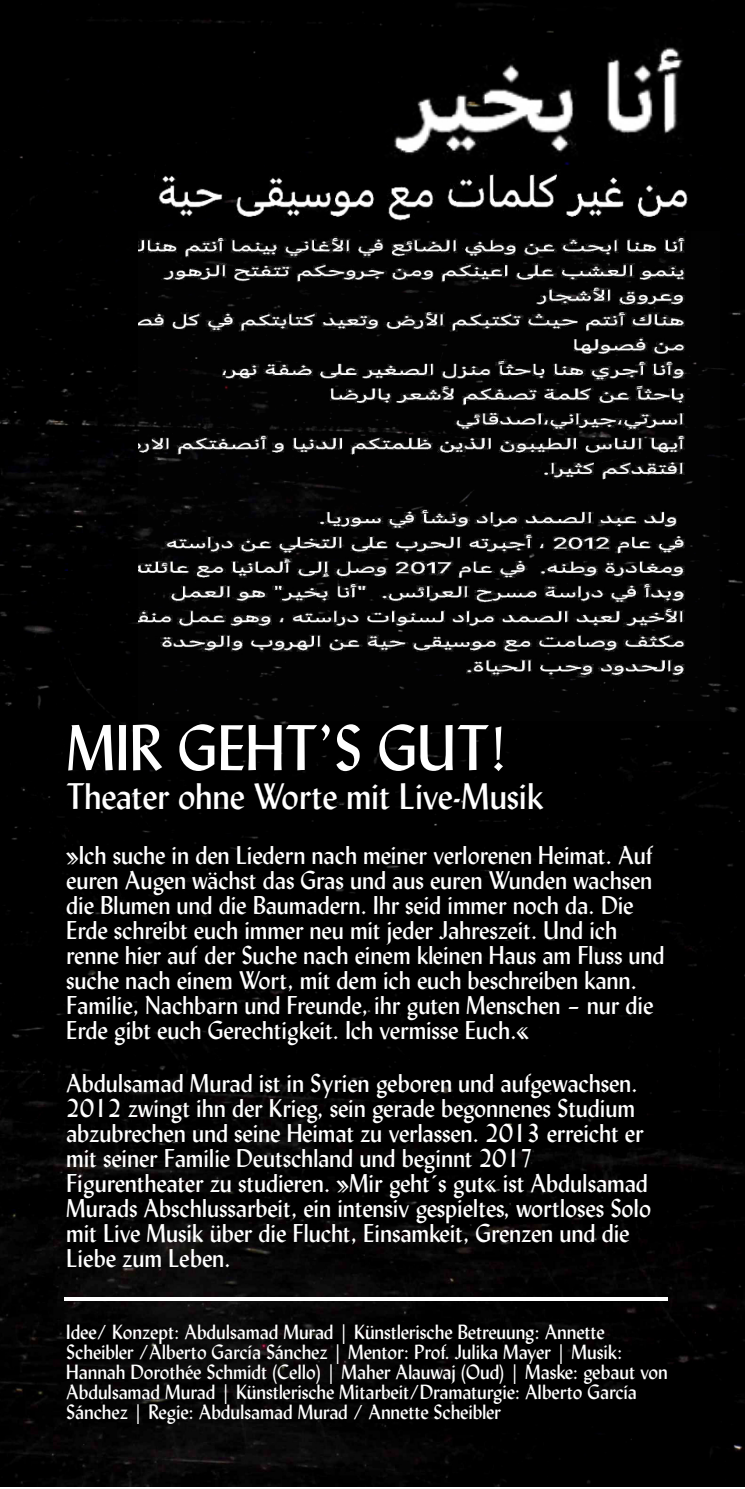
<style>
.page{position:relative;width:745px;height:1489px;background:#fff}
.page>*{position:absolute;margin:0;border:0;box-sizing:border-box;transform-origin:0 0}
.t1{font:62.75px "Lydian";color:#fff}
.t2{font:36px "Lydian";color:#fff}
.t3{font:25px/25px "Lydian";color:#fff}
.t4{font:20px/20px "Lydian";color:#fff}
</style>
<div class="page">
<img style="left:0;top:0;width:744px;height:1486px">
<img style="left:138px;top:231px;width:580px;height:489px">
<svg style="left:64px;top:1296px;width:603px;height:4px"></svg>
<img style="left:58px;top:18px;width:674px;height:183px">
<img style="left:154px;top:166px;width:536px;height:77px">
<h1 class="t1" style="left:66px;top:724px;width:442px">MIR GEHT’S GUT!</h1>
<h2 class="t2" style="left:66px;top:783px;width:478px">Theater ohne Worte mit Live-Musik</h2>
<p class="t3" style="left:66px;top:845px;width:599px">»Ich suche in den Liedern nach meiner verlorenen Heimat. Auf euren Augen wächst das Gras und aus euren Wunden wachsen die Blumen und die Baumadern. Ihr seid immer noch da. Die Erde schreibt euch immer neu mit jeder Jahreszeit. Und ich renne hier auf der Suche nach einem kleinen Haus am Fluss und suche nach einem Wort, mit dem ich euch beschreiben kann.<br>Familie, Nachbarn und Freunde, ihr guten Menschen – nur die Erde gibt euch Gerechtigkeit. Ich vermisse Euch.«</p>
<p class="t3" style="left:66px;top:1072px;width:586px">Abdulsamad Murad ist in Syrien geboren und aufgewachsen.<br>2012 zwingt ihn der Krieg, sein gerade begonnenes Studium abzubrechen und seine Heimat zu verlassen. 2013 erreicht er mit seiner Familie Deutschland und beginnt 2017<br>Figurentheater zu studieren. »Mir geht´s gut« ist Abdulsamad Murads Abschlussarbeit, ein intensiv gespieltes, wortloses Solo mit Live Musik über die Flucht, Einsamkeit, Grenzen und die Liebe zum Leben.</p>
<p class="t4" style="left:66px;top:1323px;width:602px">Idee/ Konzept: Abdulsamad Murad | Künstlerische Betreuung: Annette Scheibler /Alberto García Sánchez | Mentor: Prof. Julika Mayer | Musik:<br>Hannah Dorothée Schmidt (Cello) | Maher Alauwaj (Oud) | Maske: gebaut von Abdulsamad Murad | Künstlerische Mitarbeit/Dramaturgie: Alberto García Sánchez | Regie: Abdulsamad Murad / Annette Scheibler</p>
</div>
